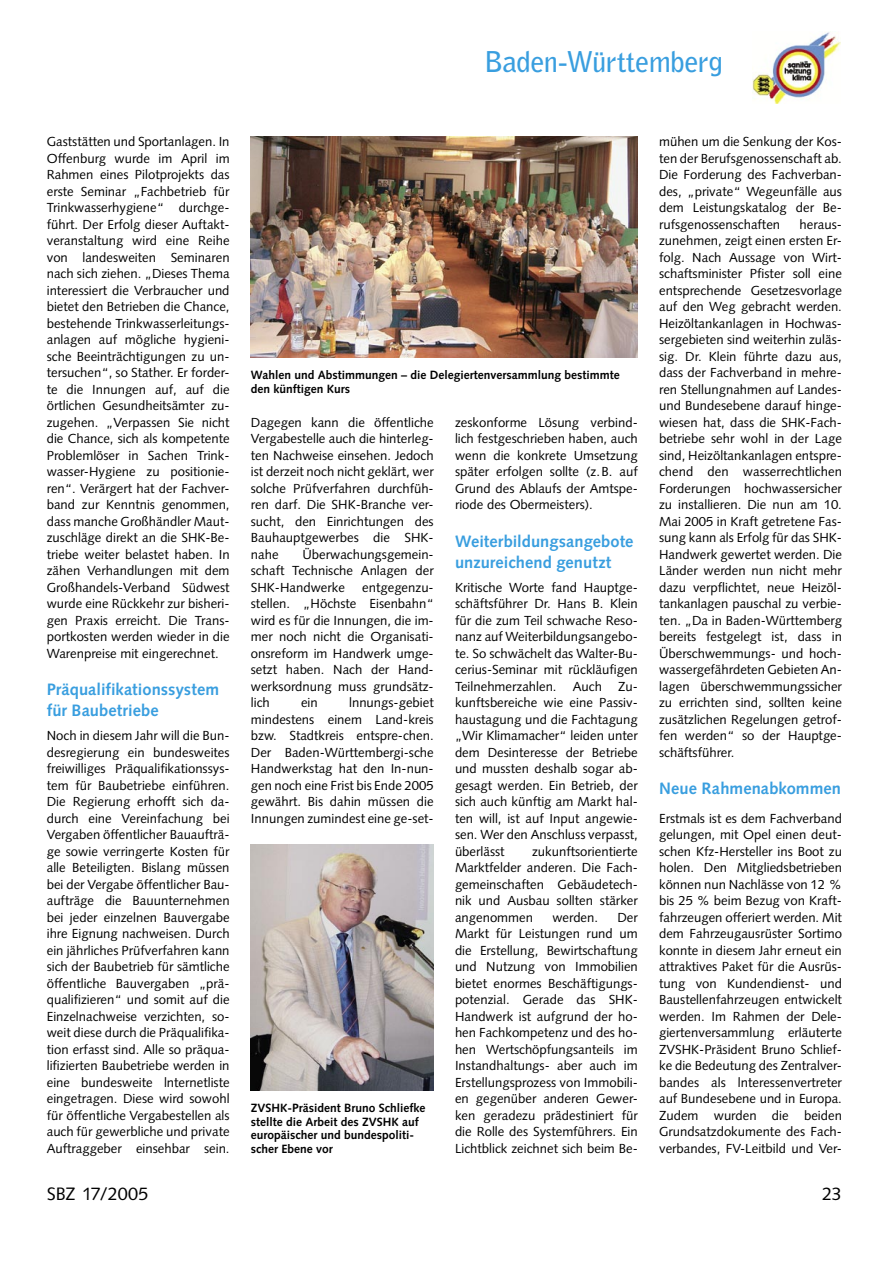
<style>
.page{position:relative;width:893px;height:1263px;background:#fff}
.page>*{position:absolute;margin:0;border:0;box-sizing:border-box;transform-origin:0 0}
.SBZ_00-Rubriken{font:700 28.5px "Bell Gothic Std";letter-spacing:-.015em;color:#399edf}
.t1{font:18px "Syntax LT Std";letter-spacing:-.005em;color:#000}
.SBZ_07-Zwischenüberschrift{font:700 16.5px/21px "Syntax LT Std";letter-spacing:.005em;color:#399edf}
.SBZ_05-Grundtext{font:13.2px/16.5px "Syntax LT Std";color:#000;text-align:justify}
.SBZ_12-Bildunterschrift{font:700 12px/13.5px "Syntax LT Std";color:#000}
</style>
<div class="page">
<img style="left:753px;top:32px;width:88px;height:72px">
<img style="left:251px;top:136px;width:387px;height:221px">
<img style="left:251px;top:845px;width:183px;height:246px">
<p class="SBZ_00-Rubriken" style="left:484px;top:45px;width:240px">Baden-Württemberg</p>
<p class="SBZ_05-Grundtext" style="left:47px;top:133px;width:184px">Gaststätten und Sportanlagen. In Offenburg wurde im April im Rahmen eines Pilotprojekts das erste Seminar „Fachbetrieb für Trinkwasserhygiene“ durchge&shy;führt. Der Erfolg dieser Auftakt&shy;veranstaltung wird eine Reihe von landesweiten Seminaren nach sich ziehen. „Dieses Thema interessiert die Verbraucher und bietet den Betrieben die Chance, bestehende Trinkwasserleitungs&shy;anlagen auf mögliche hygieni&shy;sche Beeinträchtigungen zu un&shy;tersuchen“, so Stather. Er forder&shy;te die Innungen auf, auf die örtlichen Gesundheitsämter zu&shy;zugehen. „Verpassen Sie nicht die Chance, sich als kompetente Problemlöser in Sachen Trink&shy;wasser-Hygiene zu positionie&shy;ren“. Verärgert hat der Fachver&shy;band zur Kenntnis genommen, dass manche Großhändler Maut&shy;zuschläge direkt an die SHK-Be&shy;triebe weiter belastet haben. In zähen Verhandlungen mit dem Großhandels-Verband Südwest wurde eine Rückkehr zur bisheri&shy;gen Praxis erreicht. Die Trans&shy;portkosten werden wieder in die Warenpreise mit eingerechnet.</p>
<p class="SBZ_07-Zwischenüberschrift" style="left:47px;top:679px;width:174px">Präqualifikationssystem für Baubetriebe</p>
<p class="SBZ_05-Grundtext" style="left:47px;top:727px;width:184px">Noch in diesem Jahr will die Bun&shy;desregierung ein bundesweites freiwilliges Präqualifikationssys&shy;tem für Baubetriebe einführen.<br>Die Regierung erhofft sich da&shy;durch eine Vereinfachung bei Vergaben öffentlicher Bauaufträ&shy;ge sowie verringerte Kosten für alle Beteiligten. Bislang müssen bei der Vergabe öffentlicher Bau&shy;aufträge die Bauunternehmen bei jeder einzelnen Bauvergabe ihre Eignung nachweisen. Durch ein jährliches Prüfverfahren kann sich der Baubetrieb für sämtliche öffentliche Bauvergaben „prä&shy;qualifizieren“ und somit auf die Einzelnachweise verzichten, so&shy;weit diese durch die Präqualifika&shy;tion erfasst sind. Alle so präqua&shy;lifizierten Baubetriebe werden in eine bundesweite lnternetliste eingetragen. Diese wird sowohl für öffentliche Vergabestellen als auch für gewerbliche und private Auftraggeber einsehbar sein.</p>
<p class="SBZ_12-Bildunterschrift" style="left:251px;top:368px;width:370px">Wahlen und Abstimmungen – die Delegiertenversammlung bestimmte den künftigen Kurs</p>
<p class="SBZ_05-Grundtext" style="left:251px;top:414px;width:184px">Dagegen kann die öffentliche Vergabestelle auch die hinterleg&shy;ten Nachweise einsehen. Jedoch ist derzeit noch nicht geklärt, wer solche Prüfverfahren durchfüh&shy;ren darf. Die SHK-Branche ver&shy;sucht, den Einrichtungen des Bauhauptgewerbes die SHK&shy;nahe</p>
<p class="SBZ_05-Grundtext" style="left:251px;top:546px;width:184px;text-indent:52px">Überwachungsgemein&shy;schaft Technische Anlagen der SHK-Handwerke</p>
<p class="SBZ_05-Grundtext" style="left:251px;top:579px;width:184px;text-indent:111px">entgegenzu&shy;stellen. „Höchste Eisenbahn“ wird es für die Innungen, die im&shy;mer noch nicht die Organisati&shy;onsreform im Handwerk umge&shy;setzt haben. Nach der Hand&shy;werksordnung muss grundsätz&shy;lich</p>
<p class="SBZ_05-Grundtext" style="left:251px;top:694px;width:184px;text-indent:98px">lnnungs-gebiet mindestens einem Land-kreis bzw. Stadtkreis entspre-chen.<br>Der Baden-Württembergi-sche Handwerkstag hat den In-nun&shy;gen noch eine Frist bis Ende 2005 gewährt. Bis dahin müssen die Innungen zumindest eine ge-set-</p>
<p class="SBZ_05-Grundtext" style="left:301px;top:694px;width:18px">ein</p>
<p class="SBZ_12-Bildunterschrift" style="left:251px;top:1102px;width:176px">ZVSHK-Präsident Bruno Schliefke stellte die Arbeit des ZVSHK auf europäischer und bundespoliti&shy;scher Ebene vor</p>
<p class="SBZ_05-Grundtext" style="left:455px;top:414px;width:184px">zeskonforme Lösung verbind&shy;lich festgeschrieben haben, auch wenn die konkrete Umsetzung später erfolgen sollte (z. B. auf Grund des Ablaufs der Amtspe&shy;riode des Obermeisters).</p>
<p class="SBZ_07-Zwischenüberschrift" style="left:455px;top:530px;width:180px">Weiterbildungsangebote unzureichend genutzt</p>
<p class="SBZ_05-Grundtext" style="left:455px;top:579px;width:184px">Kritische Worte fand Hauptge&shy;schäftsführer Dr. Hans B. Klein für die zum Teil schwache Reso&shy;nanz auf Weiterbildungsangebo&shy;te. So schwächelt das Walter-Bu&shy;cerius-Seminar mit rückläufigen Teilnehmerzahlen. Auch Zu&shy;kunftsbereiche wie eine Passiv&shy;haustagung und die Fachtagung „Wir Klimamacher“ leiden unter dem Desinteresse der Betriebe und mussten deshalb sogar ab&shy;gesagt werden. Ein Betrieb, der sich auch künftig am Markt hal&shy;ten will, ist auf Input angewie&shy;sen. Wer den Anschluss verpasst, überlässt</p>
<p class="SBZ_05-Grundtext" style="left:455px;top:843px;width:184px;text-indent:77px">zukunftsorientierte Marktfelder anderen. Die Fach&shy;gemeinschaften Gebäudetech&shy;nik und Ausbau sollten stärker angenommen</p>
<p class="SBZ_05-Grundtext" style="left:552px;top:909px;width:47px">werden.</p>
<p class="SBZ_05-Grundtext" style="left:455px;top:909px;width:184px;text-indent:162px">Der Markt für Leistungen rund um die Erstellung, Bewirtschaftung und Nutzung von Immobilien bietet enormes Beschäftigungs&shy;potenzial. Gerade das SHK-Handwerk ist aufgrund der ho&shy;hen Fachkompetenz und des ho&shy;hen Wertschöpfungsanteils im Instandhaltungs- aber auch im Erstellungsprozess von Immobili&shy;en gegenüber anderen Gewer&shy;ken geradezu prädestiniert für die Rolle des Systemführers. Ein Lichtblick zeichnet sich beim Be-</p>
<p class="SBZ_05-Grundtext" style="left:659px;top:133px;width:184px">mühen um die Senkung der Kos&shy;ten der Berufsgenossenschaft ab.<br>Die Forderung des Fachverban&shy;des, „private“ Wegeunfälle aus dem Leistungskatalog der Be&shy;rufsgenossenschaften</p>
<p class="SBZ_05-Grundtext" style="left:659px;top:216px;width:184px;text-indent:141px">heraus&shy;zunehmen, zeigt einen ersten Er&shy;folg. Nach Aussage von Wirt&shy;schaftsminister Pfister soll eine entsprechende Gesetzesvorlage auf den Weg gebracht werden.<br>Heizöltankanlagen in Hochwas&shy;sergebieten sind weiterhin zuläs&shy;sig. Dr. Klein führte dazu aus, dass der Fachverband in mehre&shy;ren Stellungnahmen auf Landes&shy;und Bundesebene darauf hinge&shy;wiesen hat, dass die SHK-Fach&shy;betriebe sehr wohl in der Lage sind, Heizöltankanlagen entspre&shy;chend den wasserrechtlichen Forderungen hochwassersicher zu installieren. Die nun am 10.<br>Mai 2005 in Kraft getretene Fas&shy;sung kann als Erfolg für das SHK-Handwerk gewertet werden. Die Länder werden nun nicht mehr dazu verpflichtet, neue Heizöl&shy;tankanlagen pauschal zu verbie&shy;ten. „Da in Baden-Württemberg bereits festgelegt ist, dass in Überschwemmungs- und hoch&shy;wassergefährdeten Gebieten An&shy;lagen überschwemmungssicher zu errichten sind, sollten keine zusätzlichen Regelungen getrof&shy;fen werden“ so der Hauptge&shy;schäftsführer.</p>
<p class="SBZ_07-Zwischenüberschrift" style="left:659px;top:778px;width:183px">Neue Rahmenabkommen</p>
<p class="SBZ_05-Grundtext" style="left:659px;top:810px;width:184px">Erstmals ist es dem Fachverband gelungen, mit Opel einen deut&shy;schen Kfz-Hersteller ins Boot zu holen. Den Mitgliedsbetrieben können nun Nachlässe von 12 % bis 25 % beim Bezug von Kraft&shy;fahrzeugen offeriert werden. Mit dem Fahrzeugausrüster Sortimo konnte in diesem Jahr erneut ein attraktives Paket für die Ausrüs&shy;tung von Kundendienst- und Baustellenfahrzeugen entwickelt werden. Im Rahmen der Dele&shy;giertenversammlung erläuterte ZVSHK-Präsident Bruno Schlief&shy;ke die Bedeutung des Zentralver&shy;bandes als lnteressenvertreter auf Bundesebene und in Europa.<br>Zudem wurden die beiden Grundsatzdokumente des Fach&shy;verbandes, FV-Leitbild und Ver-</p>
<p class="t1" style="left:47px;top:1183px;width:103px">SBZ 17/2005</p>
<p class="t1" style="left:822px;top:1183px;width:21px">23</p>
</div>
